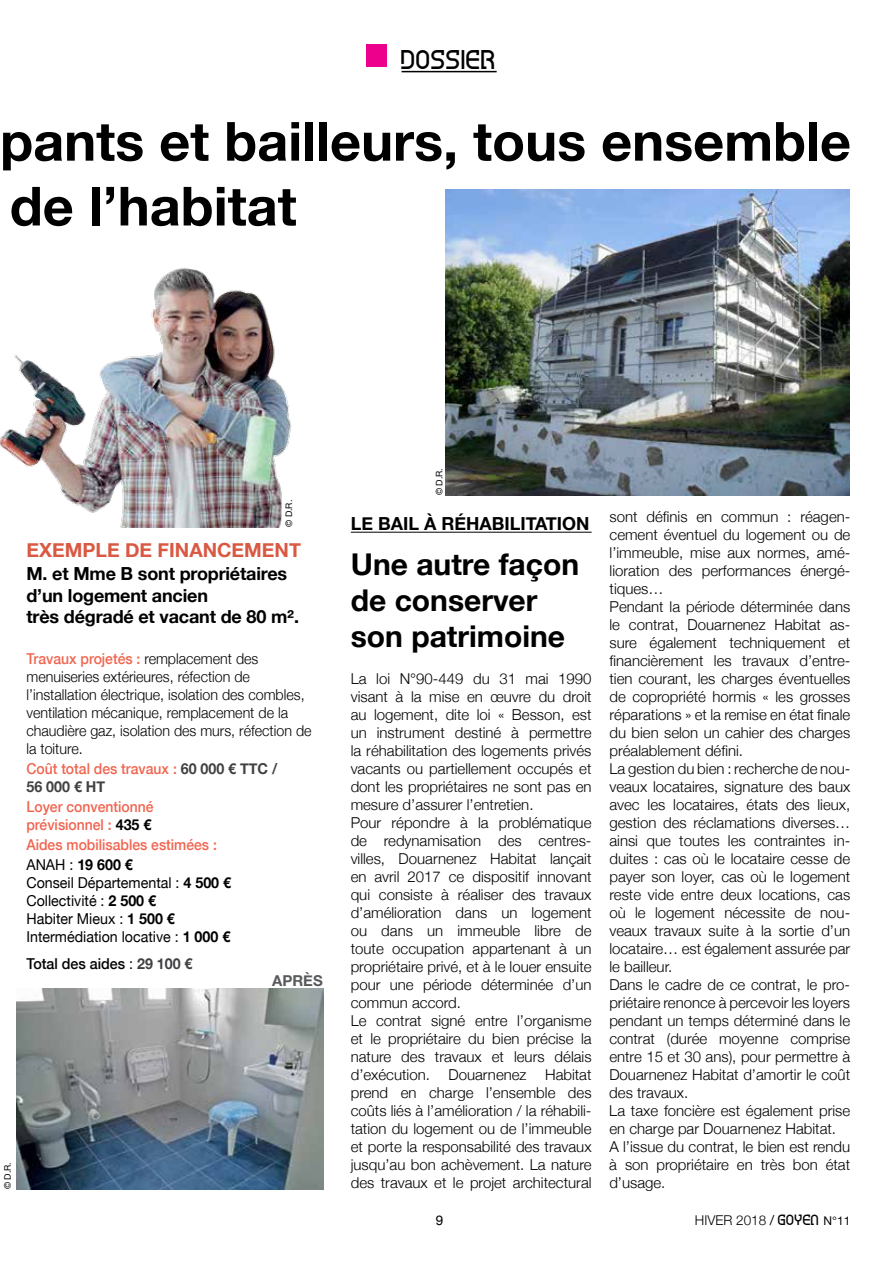
<style>
.page{position:relative;width:893px;height:1263px;background:#fff}
.page>*{position:absolute;margin:0;border:0;box-sizing:border-box;transform-origin:0 0}
.t1{font:700 54px/64.8px "Helvetica Neue";color:#000}
.t2{font:700 30px/36px "Helvetica Neue";color:#000}
.t3{font:30px "hemigraphy";color:#000}
.t4{font:700 19.5px "Helvetica Neue";color:#d95943}
.t5{font:700 18px/21.6px "Helvetica Neue";letter-spacing:-.01em;color:#000}
.t6{font:300 15px/18px "Helvetica Neue";color:#000}
.t7{font:300 15px/18px "Helvetica Neue";color:#000;scale:.95 1}
.t8{font:500 15px/18px "Helvetica Neue";color:#f1644f;scale:.93 1}
.t9{font:15px/18px "Helvetica Neue";color:#000;scale:.95 1}
.t10{font:500 15px "Helvetica Neue";color:#000;scale:.95 1}
.t11{font:700 15px "Helvetica Neue";color:#58595b}
.t12{font:300 13.5px "Helvetica Neue";color:#000}
.t13{font:13.5px "Helvetica Neue";color:#000}
.t14{font:9px "Helvetica Neue";color:#000}
.s1{font-weight:500;color:#f1644f}
.s2{font-weight:700;color:#414042}
.s3{font-weight:700;color:#000}
.s4{font-weight:400;color:#000}
.s5{font-weight:700}
.s6{font-weight:400}
.s7{font-family:"hemigraphy";font-weight:400;font-size:16.5px}
.s8{font-weight:400;font-size:12px}
</style>
<div class="page">
<hr style="left:402px;top:71px;width:95px;height:1px;background:#000">
<div style="left:367px;top:44px;width:20px;height:22px;background:#ec008c"></div>
<img style="left:16px;top:989px;width:307px;height:200px">
<img style="left:0;top:268px;width:292px;height:259px">
<hr style="left:351px;top:532px;width:241px;height:1px;background:#000">
<img style="left:446px;top:189px;width:403px;height:306px">
<h2 class="t3" style="left:402px;top:45px;width:97px">DOSSIER</h2>
<h1 class="t1" style="left:0;top:108px;width:852px">pants et bailleurs, tous ensemble de l’habitat</h1>
<p class="t14" style="left:284px;top:527px;width:29px;rotate:-90deg">© D.R.</p>
<h3 class="t4" style="left:26px;top:538px;width:271px">Exemple de financement</h3>
<p class="t5" style="left:26px;top:562px;width:274px">M. et Mme B sont propriétaires d’un logement ancien<br>très dégradé et vacant de 80 m².</p>
<p class="t7" style="left:26px;top:649px;width:302px"><span class="s1">Travaux projetés :</span> remplacement des menuiseries extérieures, réfection de l’installation électrique, isolation des combles, ventilation mécanique, remplacement de la chaudière gaz, isolation des murs, réfection de la toiture.</p>
<p class="t8" style="left:26px;top:759px;width:271px">Coût total des travaux : <span class="s2">60 000 € TTC /<br>56 000 € HT</span></p>
<p class="t8" style="left:26px;top:797px;width:138px">Loyer conventionné prévisionnel : <span class="s3">435 €</span></p>
<p class="t8" style="left:26px;top:834px;width:206px;line-height:20.1px">Aides mobilisables estimées : <span class="s4">anah :</span> <span class="s3">19 600 €</span></p>
<p class="t9" style="left:26px;top:874px;width:217px">Conseil Départemental : <span class="s5">4 500 €<br></span>Collectivité : <span class="s5">2 500 €<br></span>H abiter Mieux : <span class="s5">1 500 €<br></span>Intermédiation locative : <span class="s5">1 000 €</span></p>
<p class="t10" style="left:26px;top:954px;width:176px">Total des aides <span class="s6">:</span> <span class="s2">29 100 €</span></p>
<p class="t11" style="left:272px;top:971px;width:52px">APRÈS</p>
<p class="t14" style="left:2px;top:1189px;width:29px;rotate:-90deg">© D.R.</p>
<p class="t14" style="left:434px;top:495px;width:29px;rotate:-90deg">© D.R.</p>
<p class="t5" style="left:351px;top:513px;width:240px">Le Bail à réhabilitation</p>
<h2 class="t2" style="left:351px;top:545px;width:230px">Une autre façon de conserver son patrimoine</h2>
<p class="t6" style="left:351px;top:669px;width:242px">La loi N°90-449 du 31 mai 1990 visant à la mise en œuvre du droit au logement, dite loi « Besson, est un instrument destiné à permettre la réhabilitation des logements privés vacants ou partiellement occupés et dont les propriétaires ne sont pas en mesure d’assurer l’entretien.<br>Pour répondre à la problématique de redynamisation des centres&shy;villes, Douarnenez Habitat lançait en avril 2017 ce dispositif innovant qui consiste à réaliser des travaux d’amélioration dans un logement ou dans un immeuble libre de toute occupation appartenant à un propriétaire privé, et à le louer ensuite pour une période déterminée d’un commun accord.<br>Le contrat signé entre l’organisme et le propriétaire du bien précise la nature des travaux et leurs délais d’exécution. Douarnenez Habitat prend en charge l’ensemble des coûts liés à l’amélioration / la réhabili&shy;tation du logement ou de l’immeuble et porte la responsabilité des travaux jusqu’au bon achèvement. La nature des travaux et le projet architectural</p>
<p class="t6" style="left:609px;top:507px;width:243px">sont définis en commun : réagen&shy;cement éventuel du logement ou de l’immeuble, mise aux normes, amé&shy;lioration des performances énergé&shy;tiques…<br>Pendant la période déterminée dans le contrat, Douarnenez Habitat as&shy;sure également techniquement et financièrement les travaux d’entre&shy;tien courant, les charges éventuelles de copropriété hormis « les grosses réparations » et la remise en état finale du bien selon un cahier des charges préalablement défini.<br>La gestion du bien : recherche de nou&shy;veaux locataires, signature des baux avec les locataires, états des lieux, gestion des réclamations diverses… ainsi que toutes les contraintes in&shy;duites : cas où le locataire cesse de payer son loyer, cas où le logement reste vide entre deux locations, cas où le logement nécessite de nou&shy;veaux travaux suite à la sortie d’un locataire… est également assurée par le bailleur.<br>Dans le cadre de ce contrat, le pro&shy;priétaire renonce à percevoir les loyers pendant un temps déterminé dans le contrat (durée moyenne comprise entre 15 et 30 ans), pour permettre à Douarnenez Habitat d’amortir le coût des travaux.<br>La taxe foncière est également prise en charge par Douarnenez Habitat.<br>A l’issue du contrat, le bien est rendu à son propriétaire en très bon état</p>
<p class="t6" style="left:609px;top:1173px;width:58px">d’usage.</p>
<p class="t13" style="left:436px;top:1212px;width:9px">9</p>
<p class="t12" style="left:695px;top:1212px;width:157px">hiver 2018 <span class="s6">/</span> <span class="s7">GOYEN</span> <span class="s8">N°11</span></p>
</div>
